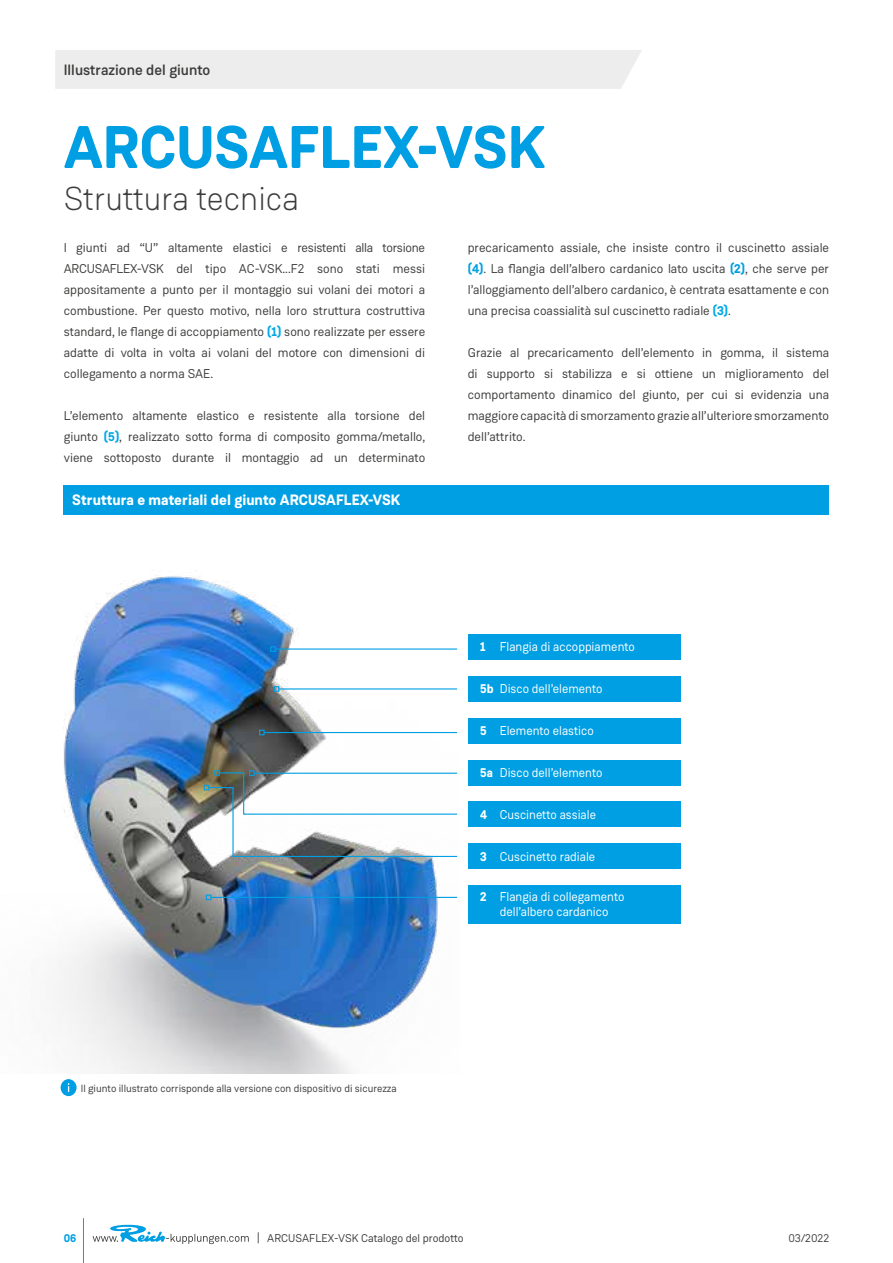
<style>
.page{position:relative;width:893px;height:1263px;background:#fff}
.page>*{position:absolute;margin:0;border:0;box-sizing:border-box;transform-origin:0 0}
.t1{font:700 60px "Weissenhof Grotesk";color:#009fe3}
.t2{font:300 33px "Weissenhof Grotesk";color:#3c3c3b}
.t3{font:700 15px "Weissenhof Grotesk";color:#fff}
.t4{font:500 15px "Weissenhof Grotesk";color:#3c3c3b}
.t5{font:12.75px/21px "Weissenhof Grotesk";color:#3c3c3b;text-align:justify}
.t6{font:12.75px/15px "Weissenhof Grotesk";color:#fff;text-align:center}
.t7{font:11.25px "Weissenhof Grotesk";color:#3c3c3b}
.t8{font:700 11.25px "Weissenhof Grotesk";color:#009fe3}
.t9{font:10.5px "Weissenhof Grotesk";color:#3c3c3b}
.s1{font-weight:700;color:#00a8e7}
.s2{font-weight:700;color:#009fe3}
.s3{font-weight:700}
</style>
<div class="page">
<hr style="left:83px;top:1218px;width:1px;height:45px;background:#009fe3">
<div style="left:55px;top:50px;width:587px;height:39px;background:#ededed"></div>
<svg style="left:93px;top:1224px;width:156px;height:20px"></svg>
<hr style="left:892px;top:105px;width:1px;height:357px;background:#ededed">
<div style="left:468px;top:634px;width:212px;height:26px;background:#009fe3"></div>
<div style="left:468px;top:676px;width:212px;height:26px;background:#009fe3"></div>
<div style="left:468px;top:718px;width:212px;height:26px;background:#009fe3"></div>
<div style="left:468px;top:760px;width:212px;height:25px;background:#009fe3"></div>
<div style="left:468px;top:801px;width:212px;height:26px;background:#009fe3"></div>
<div style="left:468px;top:843px;width:212px;height:26px;background:#009fe3"></div>
<div style="left:468px;top:885px;width:212px;height:38px;background:#009fe3"></div>
<img style="left:58px;top:576px;width:400px;height:498px">
<hr style="left:275px;top:648px;width:182px;height:2px;background:#009fe3">
<svg style="left:270px;top:646px;width:6px;height:6px"></svg>
<hr style="left:279px;top:688px;width:178px;height:1px;background:#009fe3">
<svg style="left:274px;top:686px;width:5px;height:6px"></svg>
<hr style="left:264px;top:732px;width:193px;height:1px;background:#009fe3">
<svg style="left:259px;top:730px;width:6px;height:5px"></svg>
<hr style="left:211px;top:897px;width:246px;height:1px;background:#009fe3">
<svg style="left:206px;top:894px;width:5px;height:6px"></svg>
<svg style="left:61px;top:1079px;width:16px;height:17px"></svg>
<div style="left:64px;top:485px;width:765px;height:29px;background:#009fe3"></div>
<svg style="left:204px;top:770px;width:254px;height:87px"></svg>
<p class="t4" style="left:64px;top:61px;width:148px">Illustrazione del giunto</p>
<h1 class="t1" style="left:64px;top:109px;width:484px">ARCUSAFLEX-VSK</h1>
<h2 class="t2" style="left:64px;top:179px;width:237px">Struttura tecnica</h2>
<p class="t5" style="left:64px;top:237px;width:363px">I giunti ad “U” altamente elastici e resistenti alla torsione ARCUSAFLEX-VSK del tipo AC-VSK...F2 sono stati messi appositamente a punto per il montaggio sui volani dei motori a combustione. Per questo motivo, nella loro struttura costruttiva standard, le flange di accoppiamento <span class="s1">(1)</span> sono realizzate per essere adatte di volta in volta ai volani del motore con dimensioni di collegamento a norma SAE.</p>
<p class="t5" style="left:64px;top:405px;width:363px">L’elemento altamente elastico e resistente alla torsione del giunto <span class="s1">(5)</span>, realizzato sotto forma di composito gomma/metallo, viene sottoposto durante il montaggio ad un determinato</p>
<p class="t3" style="left:72px;top:491px;width:330px">Struttura e materiali del giunto ARCUSAFLEX-VSK</p>
<p class="t5" style="left:468px;top:237px;width:363px">precaricamento assiale, che insiste contro il cuscinetto assiale <span class="s2">(4)</span>. La flangia dell’albero cardanico lato uscita <span class="s2">(2)</span>, che serve per l’alloggiamento dell’albero cardanico, è centrata esattamente e con una precisa coassialità sul cuscinetto radiale <span class="s1">(3)</span>.</p>
<p class="t5" style="left:468px;top:342px;width:363px">Grazie al precaricamento dell’elemento in gomma, il sistema di supporto si stabilizza e si ottiene un miglioramento del comportamento dinamico del giunto, per cui si evidenzia una maggiore capacità di smorzamento grazie all’ulteriore smorzamento dell’attrito.</p>
<p class="t6" style="left:480px;top:639px;width:156px"><span class="s3">1</span> Flangia di accoppiamento</p>
<p class="t6" style="left:480px;top:681px;width:124px"><span class="s3">5b</span> Disco dell’elemento</p>
<p class="t6" style="left:480px;top:723px;width:115px"><span class="s3">5</span> Elemento elastico</p>
<p class="t6" style="left:480px;top:765px;width:124px"><span class="s3">5a</span> Disco dell’elemento</p>
<p class="t6" style="left:480px;top:807px;width:117px"><span class="s3">4</span> Cuscinetto assiale</p>
<p class="t6" style="left:480px;top:849px;width:117px"><span class="s3">3</span> Cuscinetto radiale</p>
<p class="t6" style="left:480px;top:889px;width:146px"><span class="s3">2</span> Flangia di collegamento dell’albero cardanico</p>
<p class="t9" style="left:81px;top:1082px;width:317px">Il giunto illustrato corrisponde alla versione con dispositivo di sicurezza</p>
<p class="t8" style="left:64px;top:1231px;width:14px">06</p>
<p class="t7" style="left:267px;top:1231px;width:198px">ARCUSAFLEX-VSK Catalogo del prodotto</p>
<p class="t7" style="left:788px;top:1231px;width:42px">03/2022</p>
</div>
